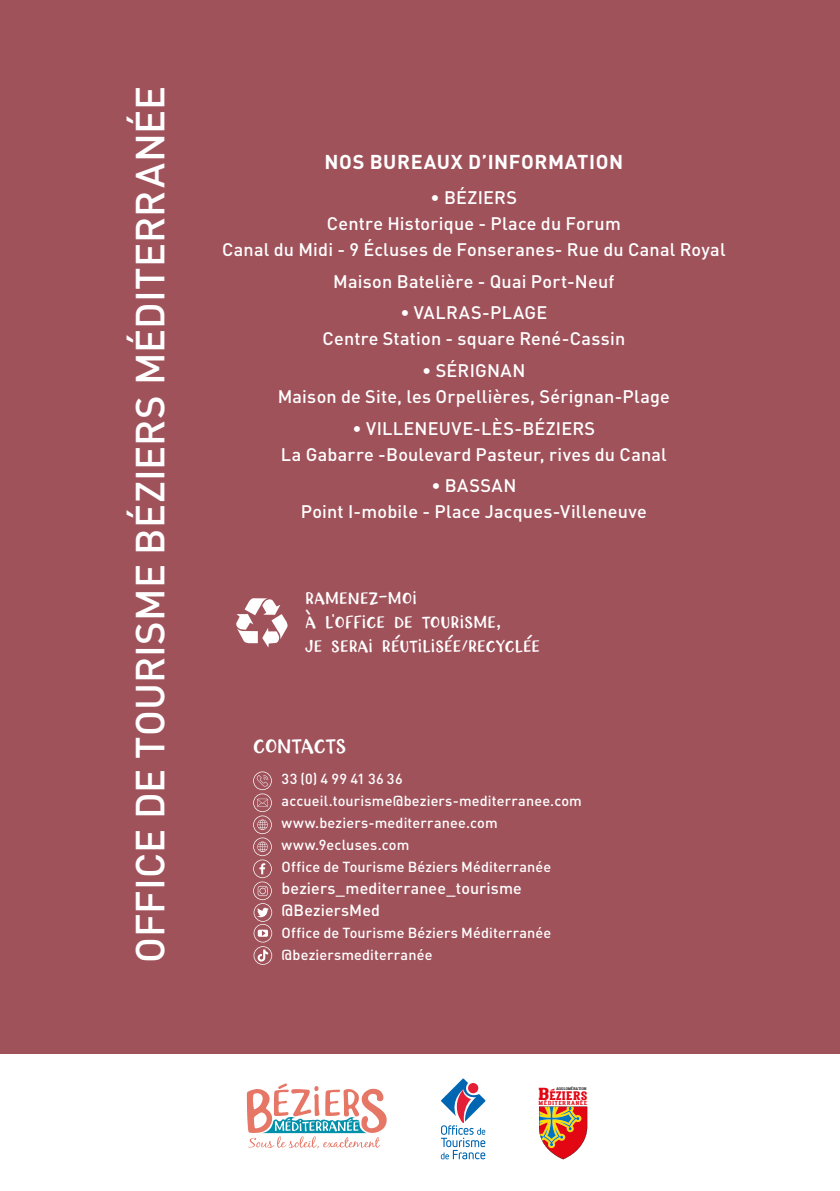
<style>
.page{position:relative;width:840px;height:1191px;background:#fff}
.page>*{position:absolute;margin:0;border:0;box-sizing:border-box;transform-origin:0 0}
.t1{font:500 40px "DIN Pro";color:#fff}
.t2{font:700 19.8px "DIN Pro";letter-spacing:.03em;color:#fff}
.t3{font:19.2px "RWA Honeydew";letter-spacing:.005em;color:#fff}
.t4{font:500 18px/26px "DIN Pro";letter-spacing:.01em;color:#fff;text-align:center}
.t5{font:500 16px/22px "DIN Pro";letter-spacing:.005em;color:#fff}
.t6{font:15.8px/24px "RWA Honeydew";letter-spacing:.035em;color:#fff}
.t7{font:500 14.4px/22px "DIN Pro";letter-spacing:.01em;color:#fff}
.t8{font:900 14.2px "Vacer Serif Personal";letter-spacing:.075em;color:#e30613;scale:1.04 1}
.t9{font:700 6.8px "Vacer Serif Personal";letter-spacing:.13em;color:#e30613;scale:1.11 1}
.t10{font:4.4px "Vacer Serif Personal";letter-spacing:.055em;color:#000;scale:1.11 1}
.s1{font-size:20px}
</style>
<div class="page">
<div style="left:0;top:0;width:839px;height:1053px;background:#a0525b"></div>
<svg style="left:236px;top:598px;width:52px;height:49px"></svg>
<svg style="left:440px;top:1078px;width:45px;height:81px"></svg>
<div style="left:468px;top:1083px;width:10px;height:10px;background:#e51e38;border-radius:50%"></div>
<svg style="left:539px;top:1106px;width:48px;height:53px"></svg>
<svg style="left:247px;top:1083px;width:140px;height:65px"></svg>
<svg style="left:253px;top:771px;width:19px;height:193px"></svg>
<h1 class="t1" style="left:118px;top:963px;width:879px;rotate:-90deg">OFFICE DE TOURISME BÉZIERS MÉDITERRANÉE</h1>
<p class="t2" style="left:324px;top:145px;width:300px">NOS BUREAUX D’INFORMATION</p>
<p class="t4" style="left:222px;top:182px;width:504px">• BÉZIERS<br>Centre Historique - Place du Forum<br>Canal du Midi - 9 Écluses de Fonseranes- Rue du Canal Royal</p>
<p class="t4" style="left:333px;top:266px;width:282px">Maison Batelière - Quai Port-Neuf</p>
<p class="t4" style="left:322px;top:298px;width:304px">• VALRAS-PLAGE<br>Centre Station - square René-Cassin</p>
<p class="t4" style="left:277px;top:355px;width:393px">• SÉRIGNAN<br>Maison de Site, les Orpellières, Sérignan-Plage</p>
<p class="t4" style="left:281px;top:413px;width:387px">• VILLENEUVE-LÈS-BÉZIERS<br>La Gabarre -Boulevard Pasteur, rives du Canal</p>
<p class="t4" style="left:301px;top:471px;width:347px">• BASSAN<br>Point I-mobile - Place Jacques-Villeneuve</p>
<p class="t6" style="left:305px;top:586px;width:236px">RAMENEZ-MOI<br>À L’OFFICE DE TOURISME,<br>JE SERAI RÉUTILISÉE/RECYCLÉE</p>
<p class="t3" style="left:253px;top:735px;width:94px">CONTACTS</p>
<p class="t7" style="left:281px;top:766px;width:302px">33 (0) 4 99 41 36 36 accueil.tourisme@beziers-mediterranee.com www.beziers-mediterranee.com www.9ecluses.com<br>Office de Tourisme Béziers Méditerranée</p>
<p class="t5" style="left:281px;top:876px;width:241px">beziers_mediterranee_tourisme @BeziersMed</p>
<p class="t7" style="left:281px;top:920px;width:271px">Office de Tourisme Béziers Méditerranée @beziersmediterranée</p>
<p class="t10" style="left:556px;top:1086px;width:29px">AGGLOMÉRATION</p>
<p class="t8" style="left:538px;top:1087px;width:48px"><span class="s1">B</span>ÉZIERS</p>
<p class="t9" style="left:538px;top:1099px;width:45px">MÉDITERRANÉE</p>
</div>
